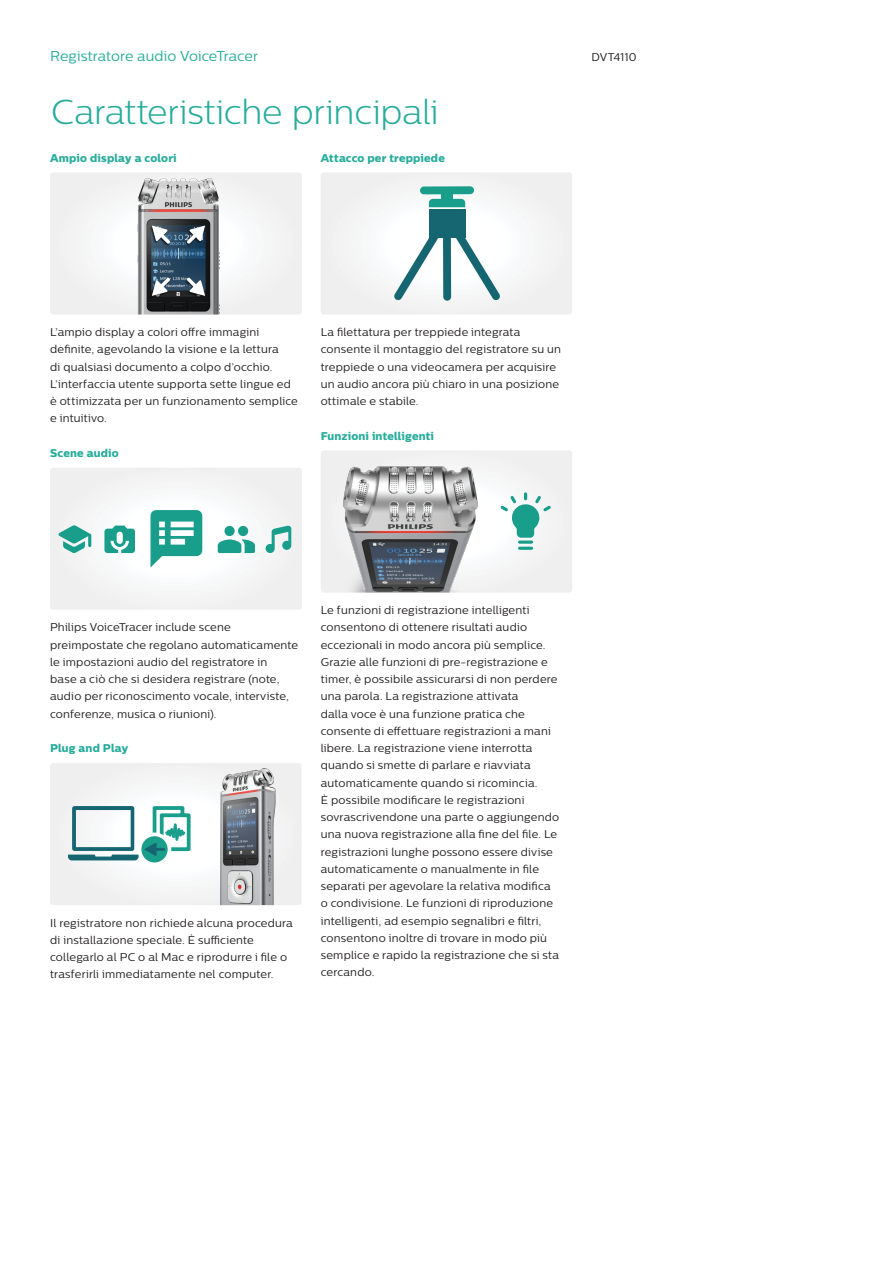
<style>
.page{position:relative;width:893px;height:1263px;background:#fff}
.page>*{position:absolute;margin:0;border:0;box-sizing:border-box;transform-origin:0 0}
.Specs___Highlights_h{font:300 34.5px "Centrale Sans";letter-spacing:-.01em;color:#27ac9b}
.Product_name{font:14.25px "Centrale Sans";letter-spacing:.005em;color:#27ac9b}
.Feature_text{font:11.25px/17.2px "Centrale Sans";letter-spacing:.015em;color:#231f20}
.Feature_name{font:11.25px "Centrale Sans X Bold";letter-spacing:.01em;color:#27ac9b}
.CNT_back{font:11.25px "Centrale Sans";letter-spacing:-.005em;color:#231f20}
</style>
<div class="page">
<div style="left:50px;top:172px;width:252px;height:143px;background:#f0efef"></div>
<img style="left:98px;top:178px;width:158px;height:137px">
<img style="left:148px;top:224px;width:59px;height:76px">
<svg style="left:187px;top:278px;width:18px;height:18px"></svg>
<svg style="left:187px;top:225px;width:18px;height:19px"></svg>
<svg style="left:152px;top:278px;width:18px;height:18px"></svg>
<svg style="left:152px;top:225px;width:18px;height:19px"></svg>
<svg style="left:50px;top:468px;width:252px;height:141px"></svg>
<svg style="left:50px;top:763px;width:251px;height:142px"></svg>
<img style="left:191px;top:765px;width:111px;height:140px">
<svg style="left:321px;top:173px;width:251px;height:141px"></svg>
<div style="left:441px;top:193px;width:12px;height:10px;background:#1a9e8c"></div>
<svg style="left:321px;top:451px;width:251px;height:141px"></svg>
<img style="left:321px;top:453px;width:175px;height:140px">
<p class="Product_name" style="left:50px;top:48px;width:209px">Registratore audio VoiceTracer</p>
<p class="Specs___Highlights_h" style="left:51px;top:92px;width:389px">Caratteristiche principali</p>
<p class="Feature_name" style="left:50px;top:151px;width:128px">Ampio display a colori</p>
<p class="Feature_name" style="left:321px;top:151px;width:126px">Attacco per treppiede</p>
<p class="CNT_back" style="left:591px;top:50px;width:47px">DVT4110</p>
<p class="Feature_text" style="left:50px;top:323px;width:249px">L’ampio display a colori offre immagini definite, agevolando la visione e la lettura<br>di qualsiasi documento a colpo d’occhio.<br>L’interfaccia utente supporta sette lingue ed è ottimizzata per un funzionamento semplice e intuitivo.</p>
<p class="Feature_name" style="left:50px;top:446px;width:70px">Scene audio</p>
<p class="Feature_text" style="left:321px;top:323px;width:242px">La filettatura per treppiede integrata consente il montaggio del registratore su un treppiede o una videocamera per acquisire un audio ancora più chiaro in una posizione ottimale e stabile.</p>
<p class="Feature_name" style="left:321px;top:429px;width:115px">Funzioni intelligenti</p>
<p class="Feature_text" style="left:50px;top:619px;width:250px">Philips VoiceTracer include scene preimpostate che regolano automaticamente le impostazioni audio del registratore in<br>base a ciò che si desidera registrare (note, audio per riconoscimento vocale, interviste, conferenze, musica o riunioni).</p>
<p class="Feature_name" style="left:50px;top:741px;width:80px">Plug and Play</p>
<p class="Feature_text" style="left:50px;top:914px;width:244px">Il registratore non richiede alcuna procedura di installazione speciale. È sufficiente collegarlo al PC o al Mac e riprodurre i file o trasferirli immediatamente nel computer.</p>
<p class="Feature_text" style="left:321px;top:601px;width:240px">Le funzioni di registrazione intelligenti consentono di ottenere risultati audio eccezionali in modo ancora più semplice.<br>Grazie alle funzioni di pre-registrazione e timer, è possibile assicurarsi di non perdere una parola. La registrazione attivata<br>dalla voce è una funzione pratica che consente di effettuare registrazioni a mani libere. La registrazione viene interrotta quando si smette di parlare e riavviata automaticamente quando si ricomincia.<br>È possibile modificare le registrazioni sovrascrivendone una parte o aggiungendo una nuova registrazione alla fine del file. Le registrazioni lunghe possono essere divise automaticamente o manualmente in file separati per agevolare la relativa modifica o condivisione. Le funzioni di riproduzione intelligenti, ad esempio segnalibri e filtri, consentono inoltre di trovare in modo più semplice e rapido la registrazione che si sta cercando.</p>
</div>
